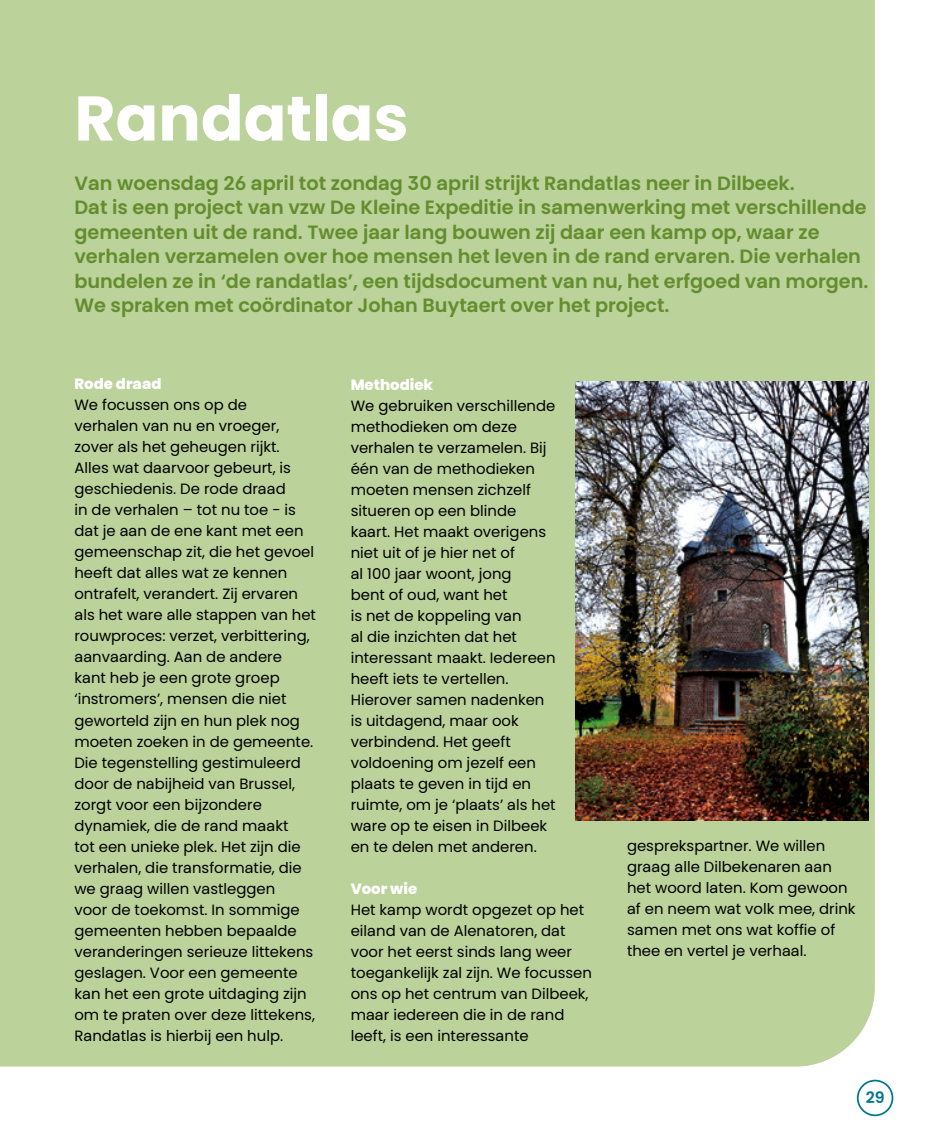
<style>
.page{position:relative;width:943px;height:1141px;background:#fff}
.page>*{position:absolute;margin:0;border:0;box-sizing:border-box;transform-origin:0 0}
.t1{font:700 63px "Poppins";color:#fff}
.t2{font:600 19.25px/24.5px "Poppins";color:#648d2e}
.t3{font:600 15.75px "Poppins";color:#00778e}
.t4{font:14.88px/21px "Poppins";color:#000}
.t5{font:800 14.88px "Poppins";color:#fff}
</style>
<div class="page">
<div style="left:856px;top:1080px;width:37px;height:36px;border:2px solid #00778e;border-radius:50%"></div>
<div style="left:0;top:0;width:874px;height:1067px;background:#bbd29a"></div>
<img style="left:575px;top:381px;width:293px;height:439px">
<h1 class="t1" style="left:74px;top:82px;width:335px">Randatlas</h1>
<p class="t2" style="left:74px;top:171px;width:795px">Van woensdag 26 april tot zondag 30 april strijkt Randatlas neer in Dilbeek.<br>Dat is een project van vzw De Kleine Expeditie in samenwerking met verschillende gemeenten uit de rand. Twee jaar lang bouwen zij daar een kamp op, waar ze verhalen verzamelen over hoe mensen het leven in de rand ervaren. Die verhalen bundelen ze in ‘de randatlas’, een tijdsdocument van nu, het erfgoed van morgen.<br>We spraken met coördinator Johan Buytaert over het project.</p>
<p class="t5" style="left:74px;top:376px;width:89px">Rode draad</p>
<p class="t4" style="left:74px;top:395px;width:243px">We focussen ons op de<br>verhalen van nu en vroeger, zover als het geheugen rijkt.<br>Alles wat daarvoor gebeurt, is geschiedenis. De rode draad<br>in de verhalen – tot nu toe - is dat je aan de ene kant met een gemeenschap zit, die het gevoel heeft dat alles wat ze kennen ontrafelt, verandert. Zij ervaren als het ware alle stappen van het rouwproces: verzet, verbittering, aanvaarding. Aan de andere kant heb je een grote groep ‘instromers’, mensen die niet geworteld zijn en hun plek nog moeten zoeken in de gemeente.<br>Die tegenstelling gestimuleerd door de nabijheid van Brussel, zorgt voor een bijzondere dynamiek, die de rand maakt<br>tot een unieke plek. Het zijn die verhalen, die transformatie, die we graag willen vastleggen<br>voor de toekomst. In sommige gemeenten hebben bepaalde veranderingen serieuze littekens geslagen. Voor een gemeente kan het een grote uitdaging zijn om te praten over deze littekens,<br>Randatlas is hierbij een hulp.</p>
<p class="t5" style="left:351px;top:376px;width:84px">Methodiek</p>
<p class="t4" style="left:351px;top:395px;width:206px">We gebruiken verschillende methodieken om deze verhalen te verzamelen. Bij één van de methodieken moeten mensen zichzelf situeren op een blinde kaart. Het maakt overigens niet uit of je hier net of<br>al 100 jaar woont, jong<br>bent of oud, want het<br>is net de koppeling van<br>al die inzichten dat het interessant maakt. Iedereen heeft iets te vertellen.<br>Hierover samen nadenken is uitdagend, maar ook verbindend. Het geeft voldoening om jezelf een plaats te geven in tijd en ruimte, om je ‘plaats’ als het ware op te eisen in Dilbeek en te delen met anderen.</p>
<p class="t5" style="left:351px;top:880px;width:68px">Voor wie</p>
<p class="t4" style="left:351px;top:899px;width:243px">Het kamp wordt opgezet op het eiland van de Alenatoren, dat voor het eerst sinds lang weer toegankelijk zal zijn. We focussen ons op het centrum van Dilbeek, maar iedereen die in de rand leeft, is een interessante</p>
<p class="t4" style="left:627px;top:836px;width:230px">gesprekspartner. We willen graag alle Dilbekenaren aan het woord laten. Kom gewoon af en neem wat volk mee, drink samen met ons wat koffie of thee en vertel je verhaal.</p>
<p class="t3" style="left:865px;top:1088px;width:20px">29</p>
</div>
